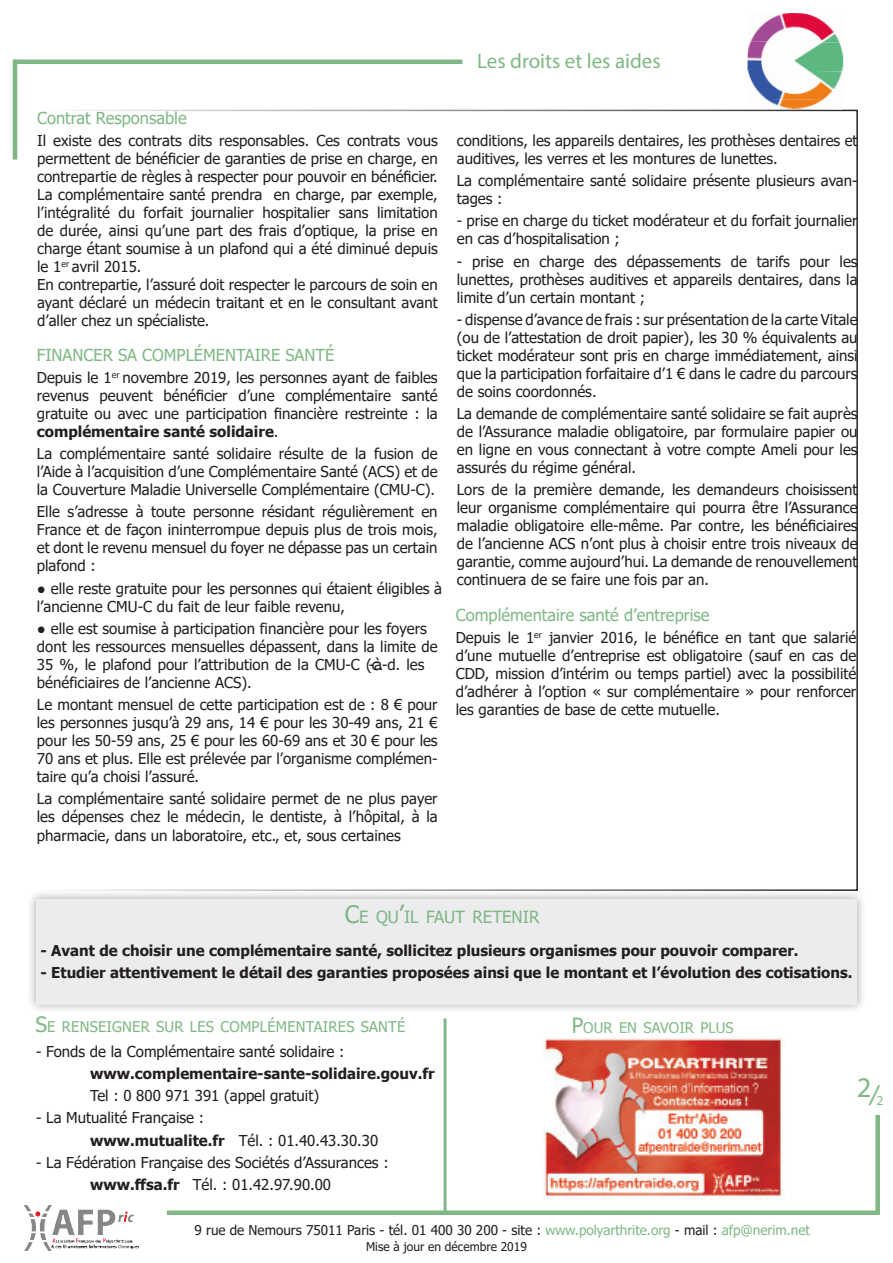
<style>
.page{position:relative;width:893px;height:1263px;background:#fff}
.page>*{position:absolute;margin:0;border:0;box-sizing:border-box;transform-origin:0 0}
.t1{font:28.5px "Myriad Pro";color:#7fb884}
.t2{font:21px "Myriad Pro";color:#7fb884}
.t3{font:16.8px "Tahoma";color:#7fb884}
.intertitre{font:16.5px "Tahoma";color:#7fb884}
.titre{font:16.5px "Tahoma";color:#7fb884}
.Style_de_paragraphe{font:15px/18px "Tahoma";color:#231f20;text-align:justify}
.Style_de_paragraphe-2{font:700 15px "Tahoma";color:#231f20}
.Style_de_paragraphe-3{font:14.7px "Tahoma";letter-spacing:.015em;color:#7fb884}
.t4{font:13.5px "Tahoma";color:#231f20}
.t5{font:13.5px "Myriad Pro";color:#7fb884}
.t6{font:12px "Tahoma";color:#231f20}
.s1{font-weight:700}
.s2{font-size:24px}
.s3{font-size:21px}
.s4{color:#7fb884}
</style>
<div class="page">
<img style="left:751px;top:13px;width:89px;height:28px">
<img style="left:747px;top:41px;width:96px;height:69px">
<div style="left:26px;top:889px;width:841px;height:125px;background:#231f20;opacity:.4"></div>
<div style="left:36px;top:899px;width:821px;height:106px;background:#ececee"></div>
<hr style="left:444px;top:1018px;width:3px;height:193px;background:#7fb884">
<img style="left:544px;top:1036px;width:238px;height:163px">
<hr style="left:13px;top:60px;width:449px;height:4px;background:#7fb884">
<hr style="left:13px;top:60px;width:4px;height:100px;background:#7fb884">
<div style="left:167px;top:1210px;width:713px;height:5px;background:#7fb884"></div>
<div style="left:875px;top:1115px;width:5px;height:100px;background:#7fb884"></div>
<img style="left:24px;top:1205px;width:114px;height:45px">
<p class="t2" style="left:477px;top:48px;width:185px">Les droits et les aides</p>
<p class="intertitre" style="left:37px;top:107px;width:151px">Contrat Responsable</p>
<p class="Style_de_paragraphe" style="left:37px;top:132px;width:402px">Il existe des contrats dits responsables. Ces contrats vous permettent de bénéficier de garanties de prise en charge, en contrepartie de règles à respecter pour pouvoir en bénéficier.<br>La complémentaire santé prendra en charge, par exemple, l’intégralité du forfait journalier hospitalier sans limitation de durée, ainsi qu’une part des frais d’optique, la prise en charge étant soumise à un plafond qui a été diminué depuis le 1<sup>er</sup> avril 2015.</p>
<p class="Style_de_paragraphe" style="left:37px;top:276px;width:402px">En contrepartie, l’assuré doit respecter le parcours de soin en ayant déclaré un médecin traitant et en le consultant avant d’aller chez un spécialiste.</p>
<p class="titre" style="left:37px;top:344px;width:11px">FINANCER</p>
<p class="titre" style="left:118px;top:344px;width:36px">SA COMP</p>
<p class="titre" style="left:186px;top:344px;width:19px">LÉMENTAIRE</p>
<p class="titre" style="left:286px;top:344px;width:11px">SANTÉ</p>
<p class="Style_de_paragraphe" style="left:37px;top:369px;width:402px">Depuis le 1<sup>er</sup> novembre 2019, les personnes ayant de faibles revenus peuvent bénéficier d’une complémentaire santé gratuite ou avec une participation financière restreinte : la <span class="s1">complémentaire santé solidaire</span>.</p>
<p class="Style_de_paragraphe" style="left:37px;top:446px;width:402px">La complémentaire santé solidaire résulte de la fusion de l’Aide à l’acquisition d’une Complémentaire Santé (ACS) et de la Couverture Maladie Universelle Complémentaire (CMU-C).</p>
<p class="Style_de_paragraphe" style="left:37px;top:504px;width:402px">Elle s’adresse à toute personne résidant régulièrement en France et de façon ininterrompue depuis plus de trois mois, et dont le revenu mensuel du foyer ne dépasse pas un certain plafond :</p>
<p class="Style_de_paragraphe" style="left:37px;top:580px;width:407px">● elle reste gratuite pour les personnes qui étaient éligibles à l’ancienne CMU-C du fait de leur faible revenu,</p>
<p class="Style_de_paragraphe" style="left:37px;top:620px;width:402px;text-align:left">● elle est soumise à participation financière pour les foyers dont les ressources mensuelles dépassent, dans la limite de<br>35 %, le plafond pour l’attribution de la CMU-C (c.</p>
<p class="Style_de_paragraphe" style="left:369px;top:656px;width:57px">-à-d. les</p>
<p class="Style_de_paragraphe" style="left:37px;top:674px;width:216px">bénéficiaires de l’ancienne ACS).</p>
<p class="Style_de_paragraphe" style="left:37px;top:697px;width:402px">Le montant mensuel de cette participation est de : 8 € pour les personnes jusqu’à 29 ans, 14 € pour les 30-49 ans, 21 € pour les 50-59 ans, 25 € pour les 60-69 ans et 30 € pour les 70 ans et plus. Elle est prélevée par l’organisme complémen&shy;taire qu’a choisi l’assuré.</p>
<p class="Style_de_paragraphe" style="left:37px;top:791px;width:402px">La complémentaire santé solidaire permet de ne plus payer les dépenses chez le médecin, le dentiste, à l’hôpital, à la pharmacie, dans un laboratoire, etc., et, sous certaines</p>
<p class="Style_de_paragraphe" style="left:457px;top:132px;width:402px">conditions, les appareils dentaires, les prothèses dentaires et auditives, les verres et les montures de lunettes.</p>
<p class="Style_de_paragraphe" style="left:457px;top:173px;width:402px">La complémentaire santé solidaire présente plusieurs avan&shy;tages :</p>
<p class="Style_de_paragraphe" style="left:457px;top:213px;width:402px">- prise en charge du ticket modérateur et du forfait journalier en cas d’hospitalisation ;</p>
<p class="Style_de_paragraphe" style="left:457px;top:253px;width:402px">- prise en charge des dépassements de tarifs pour les lunettes, prothèses auditives et appareils dentaires, dans la limite d’un certain montant ;</p>
<p class="Style_de_paragraphe" style="left:457px;top:311px;width:402px">- dispense d’avance de frais : sur présentation de la carte Vitale (ou de l’attestation de droit papier), les 30 % équivalents au ticket modérateur sont pris en charge immédiatement, ainsi que la participation forfaitaire d’1 € dans le cadre du parcours de soins coordonnés.</p>
<p class="Style_de_paragraphe" style="left:457px;top:406px;width:402px">La demande de complémentaire santé solidaire se fait auprès de l’Assurance maladie obligatoire, par formulaire papier ou en ligne en vous connectant à votre compte Ameli pour les assurés du régime général.</p>
<p class="Style_de_paragraphe" style="left:457px;top:482px;width:402px">Lors de la première demande, les demandeurs choisissent leur organisme complémentaire qui pourra être l’Assurance maladie obligatoire elle-même. Par contre, les bénéficiaires de l’ancienne ACS n’ont plus à choisir entre trois niveaux de garantie, comme aujourd’hui. La demande de renouvellement continuera de se faire une fois par an.</p>
<p class="intertitre" style="left:456px;top:604px;width:255px">Complémentaire santé d’entreprise</p>
<p class="Style_de_paragraphe" style="left:456px;top:629px;width:402px">Depuis le 1<sup>er</sup> janvier 2016, le bénéfice en tant que salarié d’une mutuelle d’entreprise est obligatoire (sauf en cas de CDD, mission d’intérim ou temps partiel) avec la possibilité d’adhérer à l’option « sur complémentaire » pour renforcer les garanties de base de cette mutuelle.</p>
<p class="t3" style="left:345px;top:906px;width:196px"><span class="s2">C</span>E QU<span class="s2">’</span>IL FAUT RETENIR</p>
<p class="Style_de_paragraphe-2" style="left:40px;top:940px;width:760px">- Avant de choisir une complémentaire santé, sollicitez plusieurs organismes pour pouvoir comparer.</p>
<p class="Style_de_paragraphe-2" style="left:40px;top:962px;width:814px">- Etudier attentivement le détail des garanties proposées ainsi que le montant et l’évolution des cotisations.</p>
<p class="Style_de_paragraphe-3" style="left:35px;top:1017px;width:371px"><span class="s3">S</span>E RENSEIGNER SUR LES COMPLÉMENTAIRES SANTÉ</p>
<p class="Style_de_paragraphe-3" style="left:572px;top:1018px;width:164px"><span class="s3">P</span>OUR EN SAVOIR PLUS</p>
<p class="Style_de_paragraphe" style="left:36px;top:1043px;width:310px">- Fonds de la Complémentaire santé solidaire :</p>
<p class="Style_de_paragraphe-2" style="left:90px;top:1063px;width:346px">www.complementaire-sante-solidaire.gouv.fr</p>
<p class="Style_de_paragraphe" style="left:90px;top:1087px;width:230px">Tel : 0 800 971 391 (appel gratuit)</p>
<p class="Style_de_paragraphe" style="left:36px;top:1110px;width:169px">- La Mutualité Française :</p>
<p class="Style_de_paragraphe" style="left:90px;top:1132px;width:290px"><span class="s1">www.mutualite.fr</span> Tél. : 01.40.43.30.30</p>
<p class="Style_de_paragraphe" style="left:36px;top:1154px;width:354px">- La Fédération Française des Sociétés d’Assurances :</p>
<p class="Style_de_paragraphe" style="left:90px;top:1176px;width:242px"><span class="s1">www.ffsa.fr</span> Tél. : 01.42.97.90.00</p>
<p class="t1" style="left:857px;top:1070px;width:16px">2</p>
<p class="t5" style="left:876px;top:1092px;width:8px">2</p>
<p class="t4" style="left:195px;top:1221px;width:617px">9 rue de Nemours 75011 Paris - tél. 01 400 30 200 - site : <span class="s4">www.polyarthrite.org</span> - mail : <span class="s4">afp@nerim.net</span></p>
<p class="t6" style="left:366px;top:1238px;width:162px">Mise à jour en décembre 2019</p>
</div>
